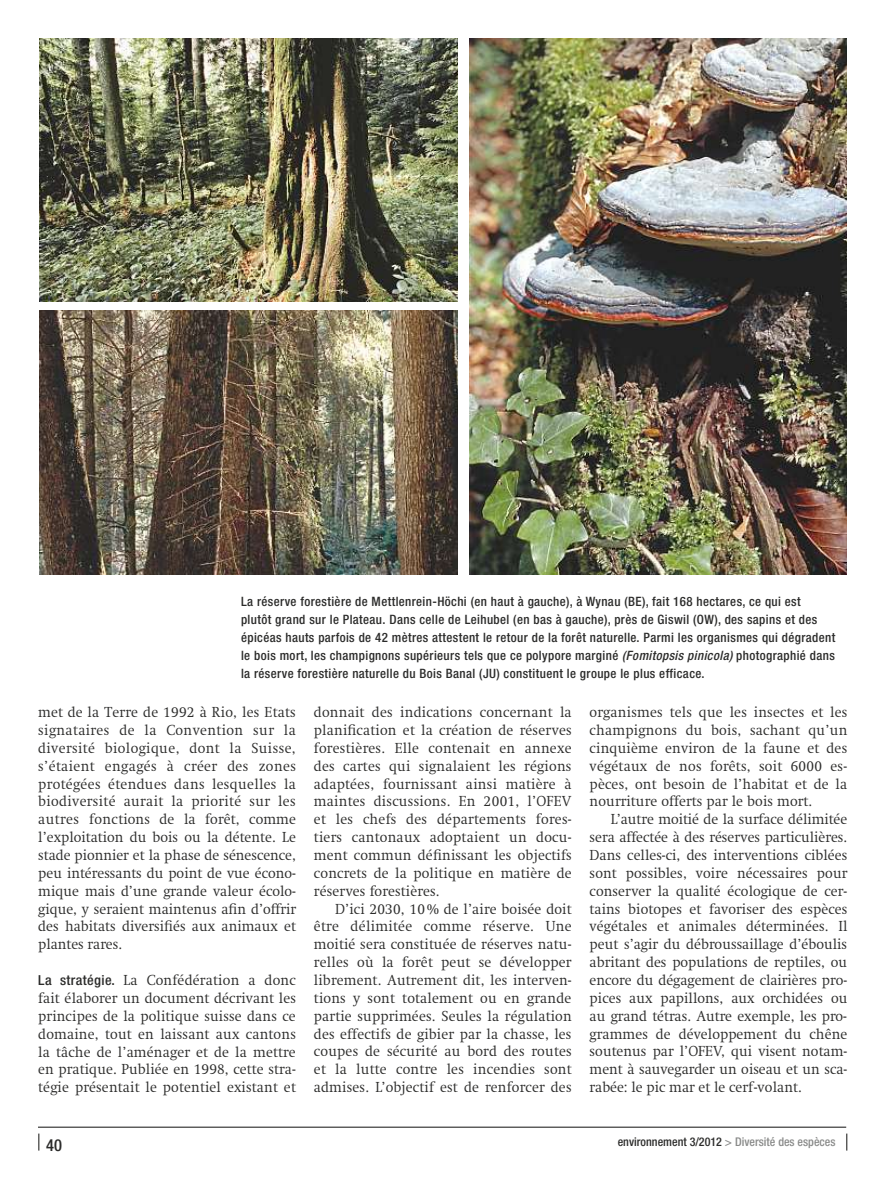
<style>
.page{position:relative;width:893px;height:1191px;background:#fff}
.page>*{position:absolute;margin:0;border:0;box-sizing:border-box;transform-origin:0 0}
.t1{font:500 condensed 16.5px "Helvetica Neue LT";color:#2b2b2a}
.t2{font:300 14.85px/17.9px "Swift LT Std";letter-spacing:.01em;color:#2b2b2a;text-align:justify;scale:.95 1}
.t3{font:500 condensed 12.9px/18px "Helvetica Neue LT";letter-spacing:.03em;color:#2b2b2a}
.t4{font:500 condensed 12px "Helvetica Neue LT";color:#898a89}
.s1{font-style:italic}
.s2{font-family:"Helvetica Neue LT";font-weight:500;font-stretch:condensed;font-size:13.8px}
.s3{color:#2b2b2a}
</style>
<div class="page">
<hr style="left:38px;top:1126px;width:808px;height:1px;background:#2b2b2a">
<svg style="left:38px;top:1133px;width:1px;height:17px"></svg>
<svg style="left:846px;top:1133px;width:1px;height:17px"></svg>
<img style="left:39px;top:38px;width:419px;height:264px">
<img style="left:470px;top:38px;width:376px;height:536px">
<img style="left:39px;top:310px;width:419px;height:264px">
<p class="t3" style="left:241px;top:592px;width:596px">La réserve forestière de Mettlenrein-Höchi (en haut à gauche), à Wynau (BE), fait 168 hectares, ce qui est<br>plutôt grand sur le Plateau. Dans celle de Leihubel (en bas à gauche), près de Giswil (OW), des sapins et des épicéas hauts parfois de 42 mètres attestent le retour de la forêt naturelle. Parmi les organismes qui dégradent le bois mort, les champignons supérieurs tels que ce polypore marginé <span class="s1">(Fomitopsis pinicola)</span> photographié dans la réserve forestière naturelle du Bois Banal (JU) constituent le groupe le plus efficace.</p>
<p class="t2" style="left:38px;top:703px;width:273px">met de la Terre de 1992 à Rio, les Etats signataires de la Convention sur la diversité biologique, dont la Suisse, s’étaient engagés à créer des zones protégées étendues dans lesquelles la biodiversité aurait la priorité sur les autres fonctions de la forêt, comme l’exploitation du bois ou la détente. Le stade pionnier et la phase de sénescence, peu intéressants du point de vue écono&shy;mique mais d’une grande valeur écolo&shy;gique, y seraient maintenus afin d’offrir des habitats diversifiés aux animaux et plantes rares.</p>
<p class="t2" style="left:38px;top:971px;width:273px"><span class="s2">La stratégie.</span> La Confédération a donc fait élaborer un document décrivant les principes de la politique suisse dans ce domaine, tout en laissant aux cantons la tâche de l’aménager et de la mettre en pratique. Publiée en 1998, cette stra&shy;tégie présentait le potentiel existant et</p>
<p class="t1" style="left:46px;top:1135px;width:17px">40</p>
<p class="t2" style="left:314px;top:703px;width:273px">donnait des indications concernant la planification et la création de réserves forestières. Elle contenait en annexe des cartes qui signalaient les régions adaptées, fournissant ainsi matière à maintes discussions. En 2001, l’OFEV et les chefs des départements fores&shy;tiers cantonaux adoptaient un docu&shy;ment commun définissant les objectifs concrets de la politique en matière de réserves forestières.</p>
<p class="t2" style="left:314px;top:899px;width:273px;text-indent:21px">D’ici 2030, 10 % de l’aire boisée doit être délimitée comme réserve. Une moitié sera constituée de réserves natu&shy;relles où la forêt peut se développer librement. Autrement dit, les interven&shy;tions y sont totalement ou en grande partie supprimées. Seules la régulation des effectifs de gibier par la chasse, les coupes de sécurité au bord des routes et la lutte contre les incendies sont admises. L’objectif est de renforcer des</p>
<p class="t2" style="left:590px;top:703px;width:273px">organismes tels que les insectes et les champignons du bois, sachant qu’un cinquième environ de la faune et des végétaux de nos forêts, soit 6000 es&shy;pèces, ont besoin de l’habitat et de la nourriture offerts par le bois mort.</p>
<p class="t2" style="left:590px;top:810px;width:273px;text-indent:21px">L’autre moitié de la surface délimitée sera affectée à des réserves particulières.<br>Dans celles-ci, des interventions ciblées sont possibles, voire nécessaires pour conserver la qualité écologique de cer&shy;tains biotopes et favoriser des espèces végétales et animales déterminées. Il peut s’agir du débroussaillage d’éboulis abritant des populations de reptiles, ou encore du dégagement de clairières pro&shy;pices aux papillons, aux orchidées ou au grand tétras. Autre exemple, les pro&shy;grammes de développement du chêne soutenus par l’OFEV, qui visent notam&shy;ment à sauvegarder un oiseau et un sca&shy;rabée: le pic mar et le cerf-volant.</p>
<p class="t4" style="left:618px;top:1134px;width:219px"><span class="s3">environnement 3/2012</span> &gt; Diversité des espèces</p>
</div>
